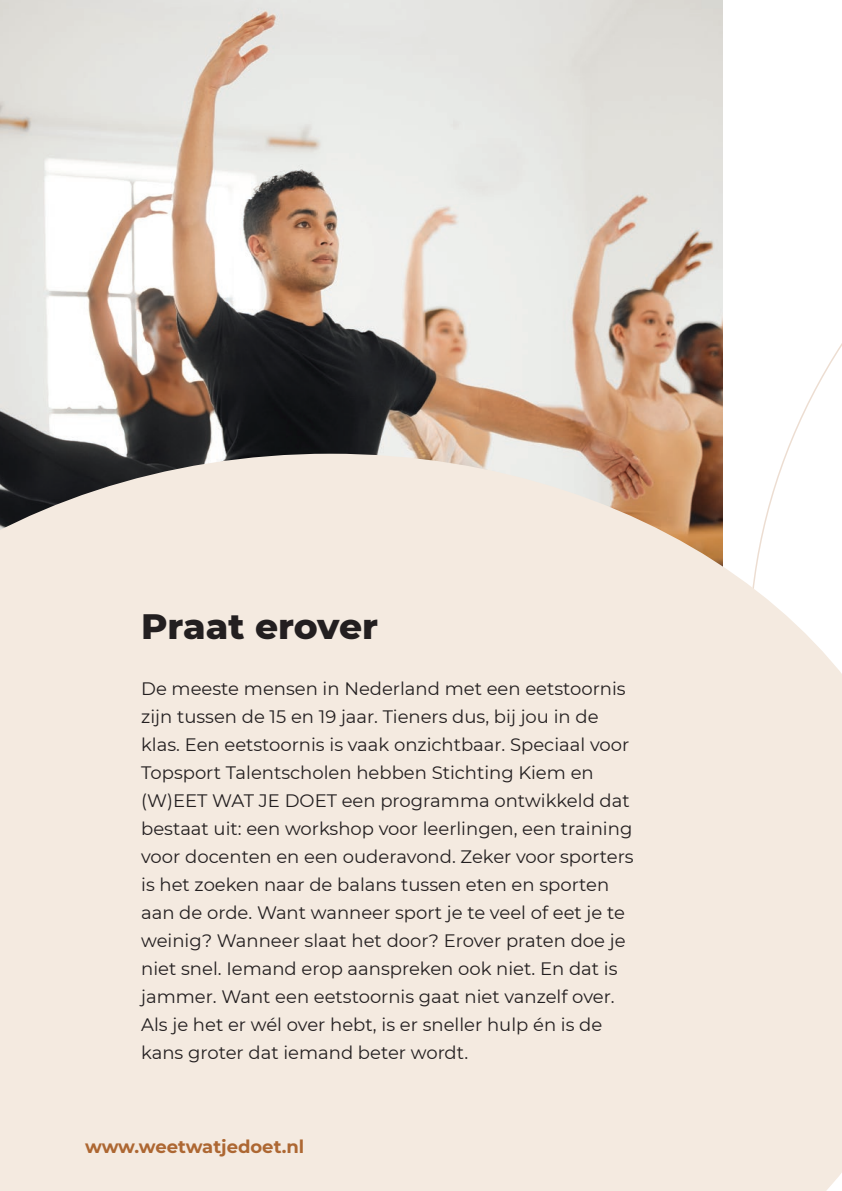
<style>
.page{position:relative;width:842px;height:1191px;background:#fff}
.page>*{position:absolute;margin:0;border:0;box-sizing:border-box;transform-origin:0 0}
.t1{font:800 36px "Montserrat";letter-spacing:-.005em;color:#231f20}
.t2{font:18px/28px "Montserrat";color:#231f20}
.t3{font:700 18px "Montserrat";color:#ad6732}
</style>
<div class="page">
<img style="left:0;top:0;width:723px;height:454px">
<div style="left:0;top:454px;width:842px;height:737px;background:#f4eae0"></div>
<h1 class="t1" style="left:141px;top:599px;width:238px">Praat erover</h1>
<p class="t2" style="left:141px;top:674px;width:494px">De meeste mensen in Nederland met een eetstoornis zijn tussen de 15 en 19 jaar. Tieners dus, bij jou in de klas. Een eetstoornis is vaak onzichtbaar. Speciaal voor Topsport Talentscholen hebben Stichting Kiem en (W)EET WAT JE DOET een programma ontwikkeld dat bestaat uit: een workshop voor leerlingen, een training voor docenten en een ouderavond. Zeker voor sporters is het zoeken naar de balans tussen eten en sporten aan de orde. Want wanneer sport je te veel of eet je te weinig? Wanneer slaat het door? Erover praten doe je niet snel. Iemand erop aanspreken ook niet. En dat is jammer. Want een eetstoornis gaat niet vanzelf over.<br>Als je het er wél over hebt, is er sneller hulp én is de kans groter dat iemand beter wordt.</p>
<p class="t3" style="left:85px;top:1133px;width:221px">www.weetwatjedoet.nl</p>
</div>
